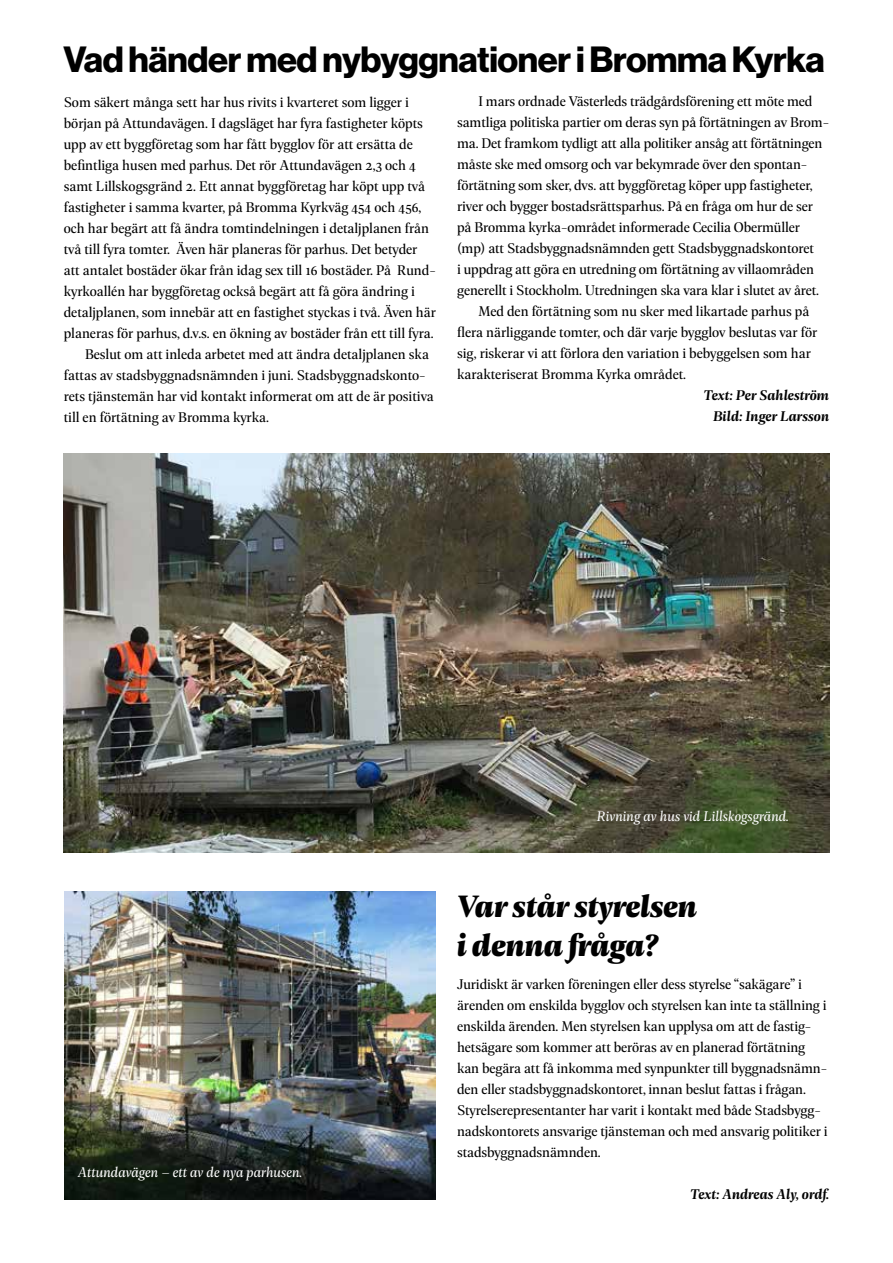
<style>
.page{position:relative;width:893px;height:1263px;background:#fff}
.page>*{position:absolute;margin:0;border:0;box-sizing:border-box;transform-origin:0 0}
.t1{font:700 35.7px "Haas Grot Disp 75";letter-spacing:-.01em;color:#000}
.t2{font:italic 900 33px/39px "Geller Headline";letter-spacing:-.01em;color:#000}
.t3{font:15px/21px "Geller Headline";letter-spacing:-.005em;color:#000}
.t4{font:italic 15px "Geller Headline";color:#fff}
.t5{font:italic 600 15px/21px "Geller Headline";color:#000;text-align:right}
</style>
<div class="page">
<img style="left:63px;top:453px;width:766px;height:399px">
<img style="left:65px;top:891px;width:371px;height:308px">
<h1 class="t1" style="left:63px;top:38px;width:763px">Vad händer med nybyggnationer i Bromma Kyrka</h1>
<p class="t3" style="left:64px;top:91px;width:347px">Som säkert många sett har hus rivits i kvarteret som ligger i</p>
<p class="t3" style="left:64px;top:112px;width:361px">början på Attundavägen. I dagsläget har fyra fastigheter köpts</p>
<p class="t3" style="left:64px;top:133px;width:351px">upp av ett byggföretag som har fått bygglov för att ersätta de</p>
<p class="t3" style="left:64px;top:154px;width:354px">befintliga husen med parhus. Det rör Attundavägen 2,3 och 4</p>
<p class="t3" style="left:64px;top:175px;width:363px">samt Lillskogsgränd 2. Ett annat byggföretag har köpt upp två</p>
<p class="t3" style="left:64px;top:196px;width:359px">fastigheter i samma kvarter, på Bromma Kyrkväg 454 och 456,</p>
<p class="t3" style="left:64px;top:217px;width:367px">och har begärt att få ändra tomtindelningen i detaljplanen från</p>
<p class="t3" style="left:64px;top:238px;width:355px">två till fyra tomter. Även här planeras för parhus. Det betyder</p>
<p class="t3" style="left:64px;top:259px;width:374px">att antalet bostäder ökar från idag sex till 16 bostäder. På Rund-</p>
<p class="t3" style="left:64px;top:280px;width:353px">kyrkoallén har byggföretag också begärt att få göra ändring i</p>
<p class="t3" style="left:64px;top:301px;width:373px">detaljplanen, som innebär att en fastighet styckas i två. Även här</p>
<p class="t3" style="left:64px;top:322px;width:371px">planeras för parhus, d.v.s. en ökning av bostäder från ett till fyra.</p>
<p class="t3" style="left:85px;top:343px;width:345px">Beslut om att inleda arbetet med att ändra detaljplanen ska</p>
<p class="t3" style="left:64px;top:364px;width:363px">fattas av stadsbyggnadsnämnden i juni. Stadsbyggnadskonto-</p>
<p class="t3" style="left:64px;top:385px;width:371px">rets tjänstemän har vid kontakt informerat om att de är positiva</p>
<p class="t3" style="left:64px;top:406px;width:207px">till en förtätning av Bromma kyrka.</p>
<p class="t3" style="left:478px;top:91px;width:336px">I mars ordnade Västerleds trädgårdsförening ett möte med</p>
<p class="t3" style="left:457px;top:112px;width:374px">samtliga politiska partier om deras syn på förtätningen av Brom-</p>
<p class="t3" style="left:457px;top:133px;width:367px">ma. Det framkom tydligt att alla politiker ansåg att förtätningen</p>
<p class="t3" style="left:457px;top:154px;width:352px">måste ske med omsorg och var bekymrade över den spontan-</p>
<p class="t3" style="left:457px;top:175px;width:357px">förtätning som sker, dvs. att byggföretag köper upp fastigheter,</p>
<p class="t3" style="left:457px;top:196px;width:357px">river och bygger bostadsrättsparhus. På en fråga om hur de ser</p>
<p class="t3" style="left:457px;top:217px;width:344px">på Bromma kyrka-området informerade Cecilia Obermüller</p>
<p class="t3" style="left:457px;top:238px;width:358px">(mp) att Stadsbyggnadsnämnden gett Stadsbyggnadskontoret</p>
<p class="t3" style="left:457px;top:259px;width:358px">i uppdrag att göra en utredning om förtätning av villaområden</p>
<p class="t3" style="left:457px;top:280px;width:364px">generellt i Stockholm. Utredningen ska vara klar i slutet av året.</p>
<p class="t3" style="left:478px;top:301px;width:332px">Med den förtätning som nu sker med likartade parhus på</p>
<p class="t3" style="left:457px;top:322px;width:362px">flera närliggande tomter, och där varje bygglov beslutas var för</p>
<p class="t3" style="left:457px;top:343px;width:355px">sig, riskerar vi att förlora den variation i bebyggelsen som har</p>
<p class="t3" style="left:457px;top:364px;width:231px">karakteriserat Bromma Kyrka området.</p>
<p class="t5" style="left:703px;top:384px;width:127px">Text: Per Sahleström<br>Bild: Inger Larsson</p>
<p class="t4" style="left:78px;top:1162px;width:226px">Attundavägen – ett av de nya parhusen.</p>
<p class="t4" style="left:597px;top:806px;width:194px">Rivning av hus vid Lillskogsgränd.</p>
<h2 class="t2" style="left:457px;top:885px;width:242px">Var står styrelsen i denna fråga?</h2>
<p class="t3" style="left:457px;top:973px;width:372px">Juridiskt är varken föreningen eller dess styrelse “sakägare” i ärenden om enskilda bygglov och styrelsen kan inte ta ställning i enskilda ärenden. Men styrelsen kan upplysa om att de fastig&shy;hetsägare som kommer att beröras av en planerad förtätning kan begära att få inkomma med synpunkter till byggnadsnämn&shy;den eller stadsbyggnadskontoret, innan beslut fattas i frågan.<br>Styrelserepresentanter har varit i kontakt med både Stadsbygg&shy;nadskontorets ansvarige tjänsteman och med ansvarig politiker i stadsbyggnadsnämnden.</p>
<p class="t5" style="left:690px;top:1182px;width:141px">Text: Andreas Aly, ordf.</p>
</div>
